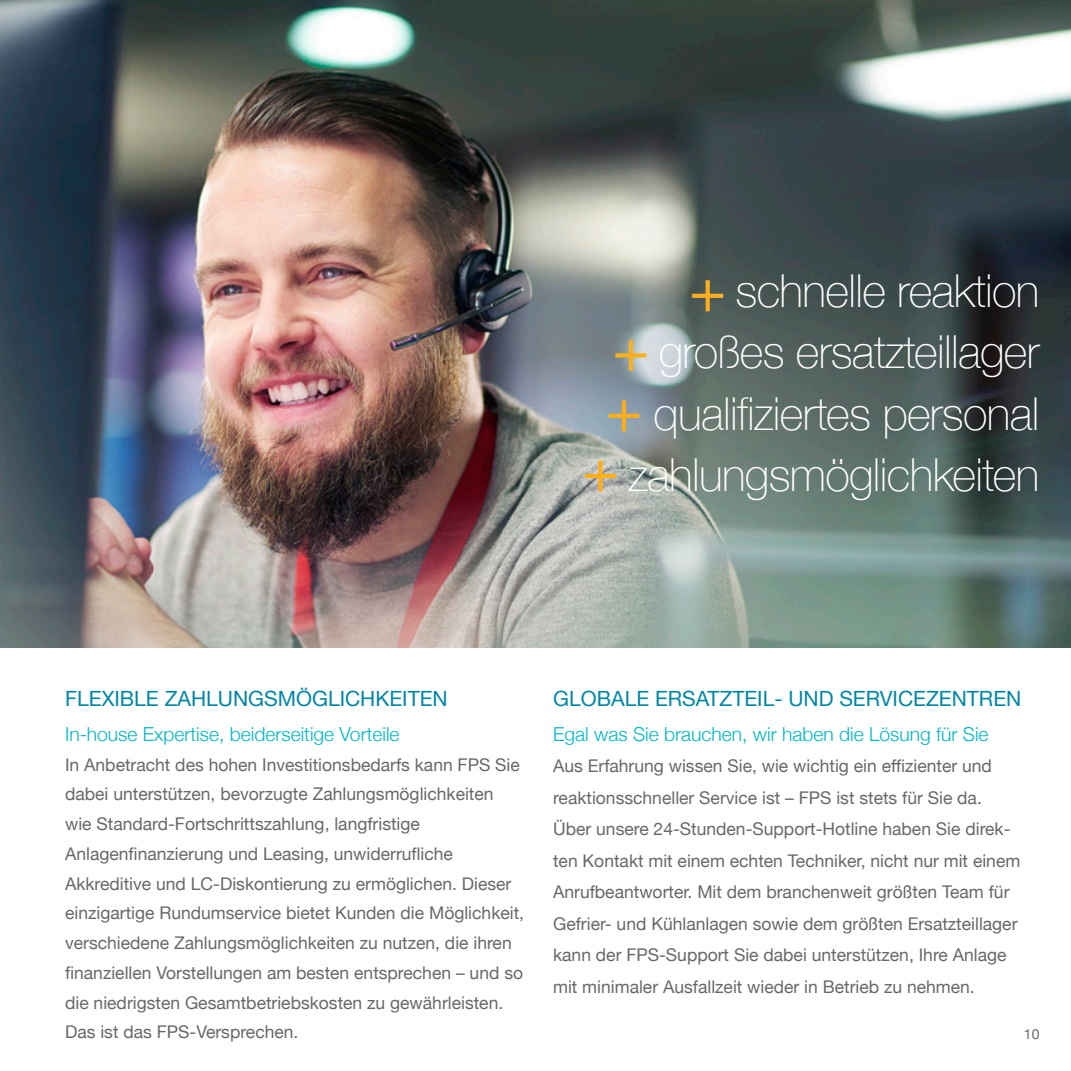
<style>
.page{position:relative;width:1071px;height:1071px;background:#fff}
.page>*{position:absolute;margin:0;border:0;box-sizing:border-box;transform-origin:0 0}
.t1{font:61.6px/60.4px "Helvetica Neue";color:#fcaf1e;text-align:center}
.t2{font:100 45.5px/61.2px "Helvetica Neue";letter-spacing:-.015em;color:#fff;text-align:right}
.t3{font:21px "Helvetica Neue";color:#0087a6}
.t4{font:300 19.25px "Helvetica Neue";color:#00b8c4}
.t5{font:17.5px/29.8px "Helvetica Neue";color:#67686c}
.t6{font:14px "Helvetica Neue";color:#67686c}
</style>
<div class="page">
<img style="left:0;top:0;width:1071px;height:648px">
<h2 class="t2" style="left:628px;top:258px;width:413px">schnelle reaktion großes ersatzteillager qualifiziertes personal zahlungsmöglichkeiten</h2>
<h1 class="t1" style="left:689px;top:263px;width:38px">+</h1>
<h1 class="t1" style="left:582px;top:322px;width:69px">+ + +</h1>
<p class="t3" style="left:65px;top:683px;width:384px">FLEXIBLE ZAHLUNGSMÖGLICHKEITEN</p>
<p class="t4" style="left:65px;top:718px;width:336px">In-house Expertise, beiderseitige Vorteile</p>
<p class="t5" style="left:65px;top:750px;width:460px">In Anbetracht des hohen Investitionsbedarfs kann FPS Sie dabei unterstützen, bevorzugte Zahlungsmöglichkeiten wie Standard-Fortschrittszahlung, langfristige Anlagenfinanzierung und Leasing, unwiderrufliche Akkreditive und LC-Diskontierung zu ermöglichen. Dieser einzigartige Rundumservice bietet Kunden die Möglichkeit, verschiedene Zahlungsmöglichkeiten zu nutzen, die ihren finanziellen Vorstellungen am besten entsprechen – und so die niedrigsten Gesamtbetriebskosten zu gewährleisten.<br>Das ist das FPS-Versprechen.</p>
<p class="t3" style="left:553px;top:683px;width:470px">GLOBALE ERSATZTEIL- UND SERVICEZENTREN</p>
<p class="t4" style="left:553px;top:718px;width:437px">Egal was Sie brauchen, wir haben die Lösung für Sie</p>
<p class="t5" style="left:553px;top:751px;width:469px;line-height:31.5px">Aus Erfahrung wissen Sie, wie wichtig ein effizienter und reaktionsschneller Service ist – FPS ist stets für Sie da.<br>Über unsere 24-Stunden-Support-Hotline haben Sie direk&shy;ten Kontakt mit einem echten Techniker, nicht nur mit einem Anrufbeantworter. Mit dem branchenweit größten Team für Gefrier- und Kühlanlagen sowie dem größten Ersatzteillager kann der FPS-Support Sie dabei unterstützen, Ihre Anlage mit minimaler Ausfallzeit wieder in Betrieb zu nehmen.</p>
<p class="t6" style="left:1024px;top:1024px;width:17px">10</p>
</div>
